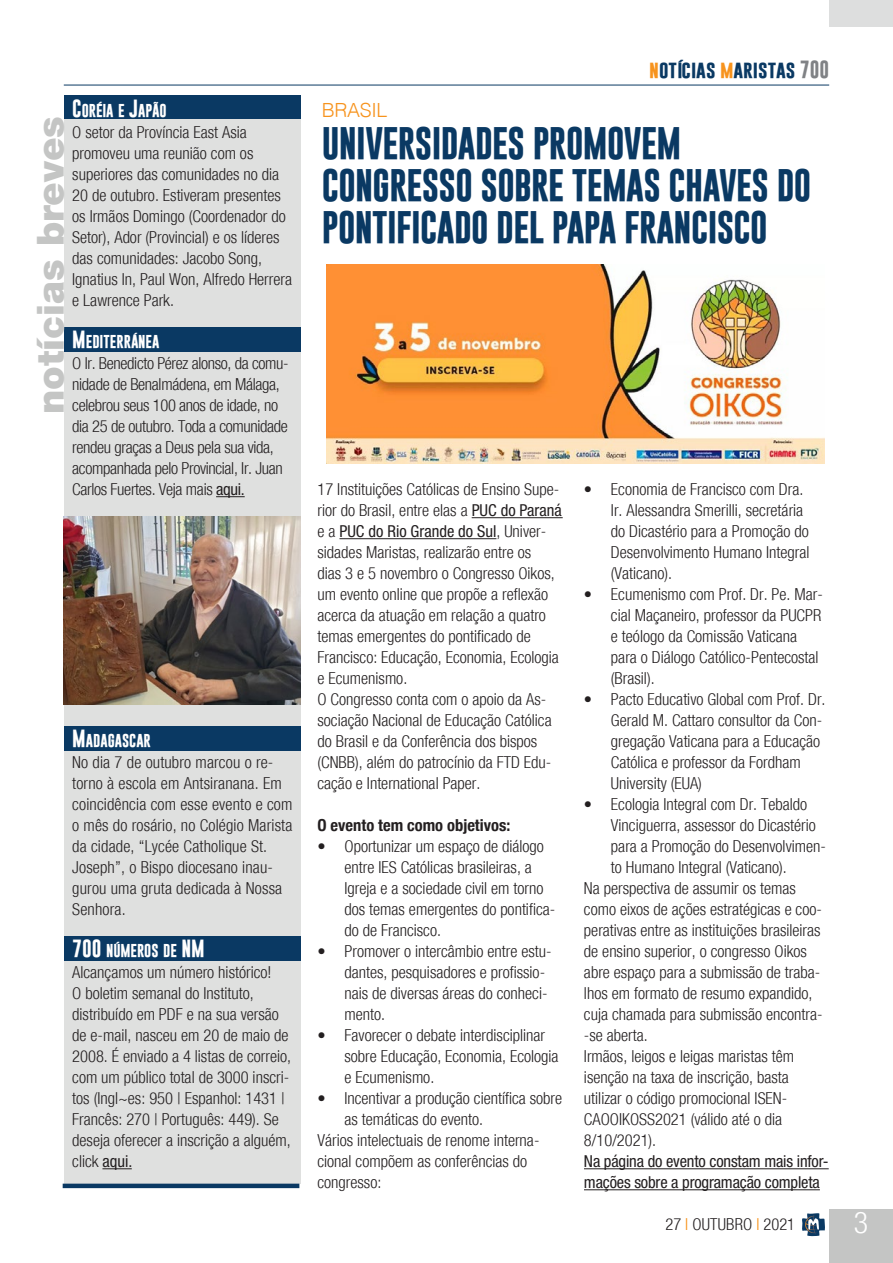
<style>
.page{position:relative;width:893px;height:1263px;background:#fff}
.page>*{position:absolute;margin:0;border:0;box-sizing:border-box;transform-origin:0 0}
.Titolo{font:900 37.5px "Helvetica Neue";color:#c4c5c4}
.Titolo-2{font:700 33px/42px "Gobold";letter-spacing:-.02em;color:#0a3963}
.t1{font:300 condensed 30px "Helvetica Neue";color:#fff}
.sommario{font:300 19.5px "Helvetica";letter-spacing:-.015em;color:#f7931d}
.t2{font:700 18px "Gobold";color:#0a3963}
.Testo_sinEspacio{font:300 condensed 16.5px/21px "Helvetica Neue";color:#231f20}
.Testo_sinEspacio-2{font:300 condensed 16.5px/21px "Helvetica Neue";letter-spacing:-.02em;color:#231f20}
.Testo_sinEspacio-3{font:condensed 16.5px/21px "Helvetica Neue";letter-spacing:-.01em;color:#231f20}
.Testo_sinEspacio-4{font:700 condensed 16.5px "Helvetica Neue";color:#231f20}
.Testo_sinEspacio-5{font:700 13.5px "Gobold";color:#fff}
.s1{font-size:18px}
.s2{font-weight:400}
.s3{color:#f7931d}
.s4{color:#808285}
</style>
<div class="page">
<div style="left:829px;top:1209px;width:64px;height:54px;background:#c4c5c4"></div>
<hr style="left:64px;top:85px;width:765px;height:1px;background:#0a3963">
<svg style="left:802px;top:1213px;width:23px;height:23px"></svg>
<div style="left:829px;top:0;width:64px;height:27px;background:#dddede"></div>
<hr style="left:472px;top:517px;width:91px;height:1px;background:#231f20">
<hr style="left:339px;top:538px;width:157px;height:1px;background:#231f20">
<hr style="left:584px;top:1168px;width:245px;height:1px;background:#231f20">
<hr style="left:584px;top:1189px;width:236px;height:1px;background:#231f20">
<img style="left:327px;top:264px;width:497px;height:199px">
<div style="left:64px;top:109px;width:236px;height:1075px;background:#dfe0df"></div>
<div style="left:64px;top:327px;width:236px;height:24px;background:#0a3963"></div>
<div style="left:64px;top:936px;width:236px;height:24px;background:#0a3963"></div>
<div style="left:64px;top:726px;width:236px;height:24px;background:#0a3963"></div>
<hr style="left:63px;top:1184px;width:236px;height:4px;background:#0a3963">
<div style="left:64px;top:95px;width:236px;height:24px;background:#0a3963"></div>
<svg style="left:216px;top:496px;width:29px;height:1px"></svg>
<hr style="left:102px;top:1168px;width:30px;height:1px;background:#231f20">
<img style="left:64px;top:516px;width:236px;height:188px">
<p class="Titolo" style="left:28px;top:414px;width:299px;rotate:-90deg">notícias breves</p>
<p class="Testo_sinEspacio-5" style="left:72px;top:102px;width:96px"><span class="s1">C</span>ORÉIA E <span class="s1">J</span>APÃO</p>
<p class="Testo_sinEspacio" style="left:72px;top:122px;width:221px">O setor da Província East Asia promoveu uma reunião com os superiores das comunidades no dia<br>20 de outubro. Estiveram presentes os Irmãos Domingo (Coordenador do<br>Setor), Ador (Provincial) e os líderes das comunidades: Jacobo Song,<br>Ignatius In, Paul Won, Alfredo Herrera e Lawrence Park.</p>
<p class="Testo_sinEspacio-5" style="left:72px;top:333px;width:89px"><span class="s1">M</span>EDITERRÁNEA</p>
<p class="Testo_sinEspacio-2" style="left:72px;top:353px;width:218px">O Ir. Benedicto Pérez alonso, da comu&shy;nidade de Benalmádena, em Málaga, celebrou seus 100 anos de idade, no dia 25 de outubro. Toda a comunidade rendeu graças a Deus pela sua vida, acompanhada pelo Provincial, Ir. Juan Carlos Fuertes. Veja mais <span class="s2">aqui.</span></p>
<p class="Testo_sinEspacio-5" style="left:72px;top:732px;width:80px"><span class="s1">M</span>ADAGASCAR</p>
<p class="Testo_sinEspacio" style="left:72px;top:752px;width:222px">No dia 7 de outubro marcou o re&shy;torno à escola em Antsiranana. Em coincidência com esse evento e com o mês do rosário, no Colégio Marista da cidade, “Lycée Catholique St.<br>Joseph”, o Bispo diocesano inau&shy;gurou uma gruta dedicada à Nossa<br>Senhora.</p>
<p class="Testo_sinEspacio-5" style="left:72px;top:942px;width:134px"><span class="s1">700</span> NÚMEROS DE <span class="s1">NM</span></p>
<p class="Testo_sinEspacio" style="left:72px;top:962px;width:220px">Alcançamos um número histórico!<br>O boletim semanal do Instituto, distribuído em PDF e na sua versão de e-mail, nasceu em 20 de maio de<br>2008. É enviado a 4 listas de correio, com um público total de 3000 inscri&shy;tos (Ingl~es: 950 | Espanhol: 1431 |<br>Francês: 270 | Português: 449). Se deseja oferecer a inscrição a alguém, click <span class="s2">aqui.</span></p>
<p class="t2" style="left:649px;top:57px;width:182px"><span class="s3">n</span>otícias <span class="s3">m</span>aristas <span class="s4">700</span></p>
<p class="sommario" style="left:322px;top:93px;width:67px">BRASIL</p>
<p class="Titolo-2" style="left:322px;top:122px;width:491px">UNIVERSIDADES PROMOVEM<br>CONGRESSO SOBRE TEMAS CHAVES DO<br>PONTIFICADO DEL PAPA FRANCISCO</p>
<p class="Testo_sinEspacio" style="left:317px;top:479px;width:246px">17 Instituições Católicas de Ensino Supe&shy;rior do Brasil, entre elas a <span class="s2">PUC do Paraná </span>e a <span class="s2">PUC do Rio Grande do Sul</span>, Univer&shy;sidades Maristas, realizarão entre os<br>dias 3 e 5 novembro o Congresso Oikos, um evento online que propõe a reflexão acerca da atuação em relação a quatro temas emergentes do pontificado de Francisco: Educação, Economia, Ecologia e Ecumenismo.</p>
<p class="Testo_sinEspacio" style="left:317px;top:689px;width:236px">O Congresso conta com o apoio da As&shy;sociação Nacional de Educação Católica do Brasil e da Conferência dos bispos (CNBB), além do patrocínio da FTD Edu&shy;cação e International Paper.</p>
<p class="Testo_sinEspacio-4" style="left:317px;top:811px;width:194px">O evento tem como objetivos:</p>
<p class="Testo_sinEspacio" style="left:344px;top:836px;width:212px;text-indent:-27px">• Oportunizar um espaço de diálogo entre IES Católicas brasileiras, a<br>Igreja e a sociedade civil em torno dos temas emergentes do pontifica&shy;do de Francisco.</p>
<p class="Testo_sinEspacio" style="left:344px;top:941px;width:209px;text-indent:-27px">• Promover o intercâmbio entre estu&shy;dantes, pesquisadores e profissio&shy;nais de diversas áreas do conheci&shy;mento.</p>
<p class="Testo_sinEspacio" style="left:344px;top:1025px;width:216px;text-indent:-27px">• Favorecer o debate interdisciplinar sobre Educação, Economia, Ecologia e Ecumenismo.</p>
<p class="Testo_sinEspacio" style="left:344px;top:1088px;width:219px;text-indent:-27px">• Incentivar a produção científica sobre as temáticas do evento.</p>
<p class="Testo_sinEspacio" style="left:317px;top:1130px;width:223px">Vários intelectuais de renome interna&shy;cional compõem as conferências do congresso:</p>
<p class="Testo_sinEspacio" style="left:611px;top:479px;width:200px;text-indent:-27px">• Economia de Francisco com Dra.<br>Ir. Alessandra Smerilli, secretária do Dicastério para a Promoção do<br>Desenvolvimento Humano Integral (Vaticano).</p>
<p class="Testo_sinEspacio" style="left:611px;top:584px;width:213px;text-indent:-27px">• Ecumenismo com Prof. Dr. Pe. Mar&shy;cial Maçaneiro, professor da PUCPR e teólogo da Comissão Vaticana para o Diálogo Católico-Pentecostal (Brasil).</p>
<p class="Testo_sinEspacio" style="left:611px;top:689px;width:216px;text-indent:-27px">• Pacto Educativo Global com Prof. Dr.<br>Gerald M. Cattaro consultor da Con&shy;gregação Vaticana para a Educação<br>Católica e professor da Fordham<br>University (EUA)</p>
<p class="Testo_sinEspacio" style="left:611px;top:794px;width:216px;text-indent:-27px">• Ecologia Integral com Dr. Tebaldo Vinciguerra, assessor do Dicastério para a Promoção do Desenvolvimen&shy;to Humano Integral (Vaticano).</p>
<p class="Testo_sinEspacio" style="left:584px;top:878px;width:240px">Na perspectiva de assumir os temas como eixos de ações estratégicas e coo&shy;perativas entre as instituições brasileiras de ensino superior, o congresso Oikos abre espaço para a submissão de traba&shy;lhos em formato de resumo expandido, cuja chamada para submissão encontra--se aberta.</p>
<p class="Testo_sinEspacio" style="left:584px;top:1046px;width:212px">Irmãos, leigos e leigas maristas têm isenção na taxa de inscrição, basta utilizar o código promocional ISEN-<br>CAOOIKOSS2021 (válido até o dia<br>8/10/2021).</p>
<p class="Testo_sinEspacio-3" style="left:584px;top:1151px;width:246px">Na página do evento constam mais infor&shy;mações sobre a programação completa</p>
<p class="Testo_sinEspacio" style="left:665px;top:1214px;width:131px">27 <span class="s3">I</span> OUTUBRO <span class="s3">I</span> 2021</p>
<h3 class="t1" style="left:854px;top:1205px;width:16px">3</h3>
</div>
